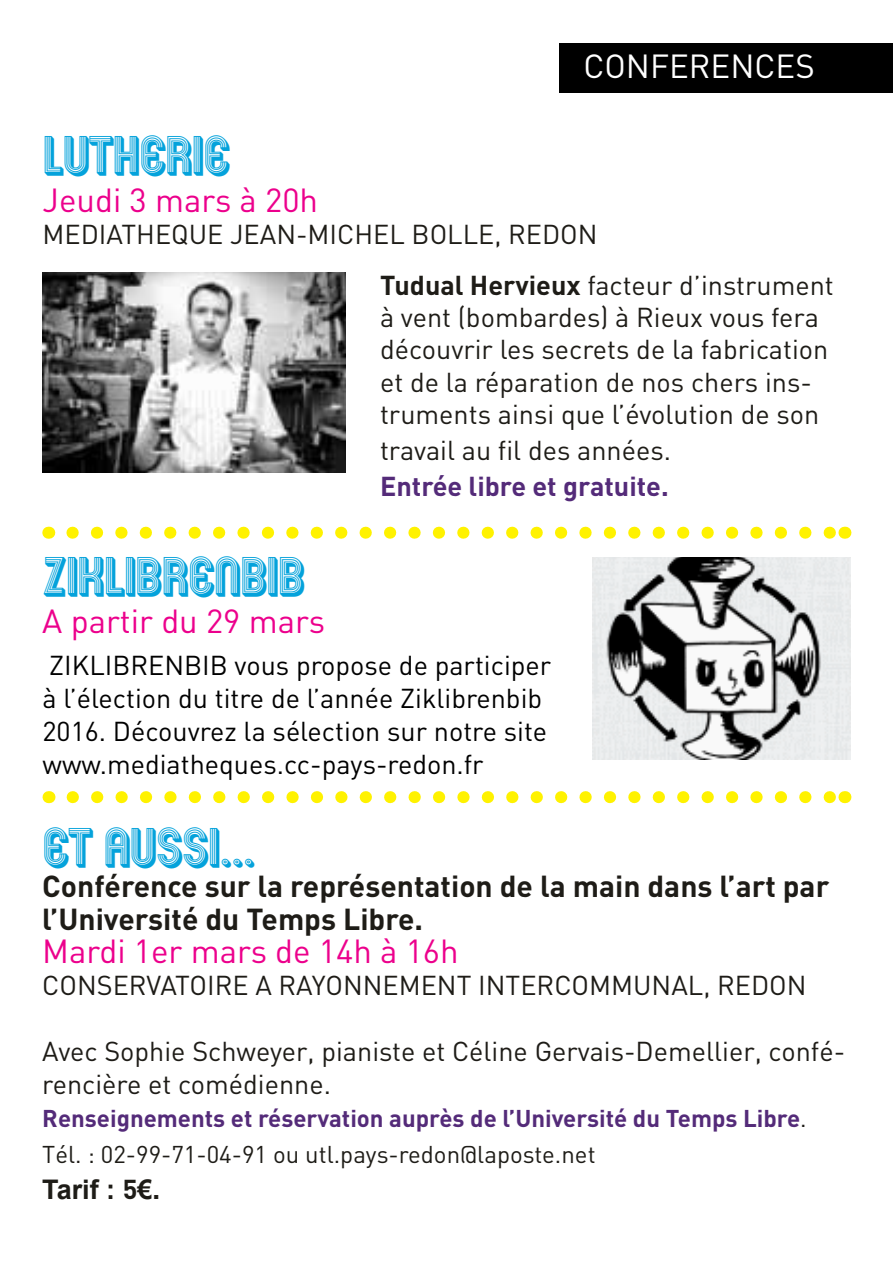
<style>
.page{position:relative;width:893px;height:1276px;background:#fff}
.page>*{position:absolute;margin:0;border:0;box-sizing:border-box;transform-origin:0 0}
.t1{font:48px "Mexcellent 3 D";color:#04a2db}
.t2{font:33px "DIN";color:#ec008c}
.t3{font:33px "DIN";color:#fff}
.t4{font:700 30px/33px "DIN";color:#1e1c17}
.t5{font:27px/32.4px "DIN";color:#1e1c17}
.t6{font:27px/33px "DIN";color:#000}
.t7{font:700 27px "DIN";color:#542b79}
.t8{font:700 27px "Arial";color:#1e1c17}
.t9{font:700 24px/36px "DIN";color:#542b79}
.s1{font-weight:700}
.s2{font-weight:400;color:#1e1c17}
.s3{font-family:"DIN"}
</style>
<div class="page">
<div style="left:560px;top:43px;width:333px;height:49px;background:#000"></div>
<svg style="left:72px;top:527px;width:760px;height:12px"></svg>
<svg style="left:48px;top:527px;width:1px;height:12px"></svg>
<svg style="left:844px;top:527px;width:1px;height:12px"></svg>
<img style="left:42px;top:272px;width:303px;height:201px">
<svg style="left:73px;top:791px;width:759px;height:12px"></svg>
<svg style="left:49px;top:791px;width:1px;height:12px"></svg>
<svg style="left:844px;top:791px;width:1px;height:12px"></svg>
<img style="left:593px;top:557px;width:257px;height:203px">
<p class="t3" style="left:583px;top:45px;width:233px">CONFERENCES</p>
<h1 class="t1" style="left:43px;top:127px;width:188px">LUTHERIE</h1>
<p class="t2" style="left:43px;top:179px;width:277px">Jeudi 3 mars à 20h</p>
<p class="t5" style="left:380px;top:209px;width:455px;line-height:50.4px;text-indent:-337px">MEDIATHEQUE JEAN-MICHEL BOLLE, REDON<br><span class="s1">Tudual Hervieux</span> facteur d’instrument</p>
<p class="t5" style="left:380px;top:300px;width:450px">à vent (bombardes) à Rieux vous fera découvrir les secrets de la fabrication et de la réparation de nos chers ins&shy;truments ainsi que l’évolution de son</p>
<p class="t5" style="left:380px;top:434px;width:292px">travail au fil des années.</p>
<p class="t7" style="left:380px;top:469px;width:290px">Entrée libre et gratuite.</p>
<h1 class="t1" style="left:42px;top:548px;width:263px">ZIKLIBRENBIB</h1>
<p class="t2" style="left:42px;top:600px;width:284px">A partir du 29 mars</p>
<p class="t6" style="left:43px;top:648px;width:510px">ZIKLIBRENBIB vous propose de participer à l’élection du titre de l’année Ziklibrenbib 2016. Découvrez la sélection sur notre site www.mediatheques.cc-pays-redon.fr</p>
<h1 class="t1" style="left:42px;top:818px;width:214px">ET AUSSI...</h1>
<p class="t4" style="left:42px;top:868px;width:788px">Conférence sur la représentation de la main dans l’art par l’Université du Temps Libre.</p>
<p class="t2" style="left:42px;top:930px;width:418px">Mardi 1er mars de 14h à 16h</p>
<p class="t5" style="left:42px;top:968px;width:766px">CONSERVATOIRE A RAYONNEMENT INTERCOMMUNAL, REDON</p>
<p class="t5" style="left:42px;top:1034px;width:804px">Avec Sophie Schweyer, pianiste et Céline Gervais-Demellier, confé&shy;rencière et comédienne.</p>
<p class="t9" style="left:42px;top:1099px;width:766px">Renseignements et réservation auprès de l’Université du Temps Libre<span class="s2">.<br>Tél. : 02-99-71-04-91 ou utl.pays-redon@laposte.net</span></p>
<p class="t8" style="left:42px;top:1171px;width:119px">Tarif : <span class="s3">5</span>€<span class="s3">.</span></p>
</div>
